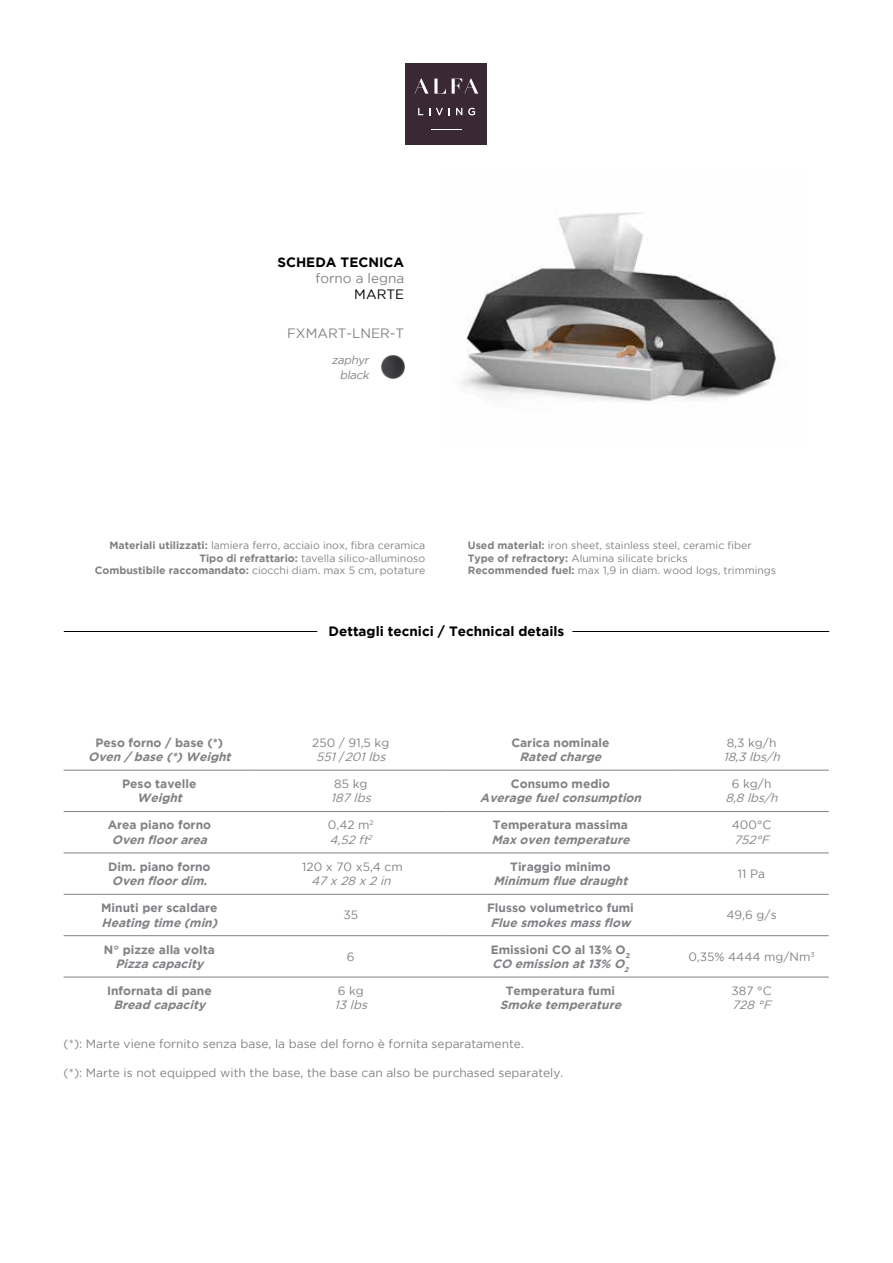
<style>
.page{position:relative;width:893px;height:1263px;background:#fff}
.page>*{position:absolute;margin:0;border:0;box-sizing:border-box;transform-origin:0 0}
.t1{font:700 13.5px "Gotham";color:#000}
.t2{font:13.5px "Gotham";color:#808285}
.t3{font:13.5px "Gotham";color:#000}
.t4{font:700 12px/14.4px "Gotham";color:#808285}
.t5{font:12px/14.4px "Gotham";color:#808285;text-align:center}
.t6{font:italic 700 12px "Gotham";color:#808285}
.t7{font:italic 12px/14.4px "Gotham";color:#808285}
.t8{font:italic 11.4px/15.3px "Gotham";color:#808285;text-align:right}
.t9{font:10.5px/12.6px "Gotham";color:#808285;text-align:right}
.s1{font-weight:700}
.s2{font-style:italic}
.s3{font-style:normal}
</style>
<div class="page">
<img style="left:461px;top:212px;width:318px;height:190px">
<hr style="left:64px;top:631px;width:253px;height:1px;background:#000">
<hr style="left:572px;top:631px;width:257px;height:1px;background:#000">
<img style="left:382px;top:356px;width:23px;height:23px">
<div style="left:406px;top:64px;width:81px;height:81px;background:#3a2935"></div>
<hr style="left:431px;top:129px;width:31px;height:1px;background:#fff">
<svg style="left:418px;top:108px;width:5px;height:7px"></svg>
<svg style="left:436px;top:108px;width:7px;height:7px"></svg>
<svg style="left:456px;top:108px;width:6px;height:7px"></svg>
<svg style="left:468px;top:108px;width:7px;height:7px"></svg>
<svg style="left:415px;top:79px;width:31px;height:15px"></svg>
<svg style="left:452px;top:79px;width:26px;height:15px"></svg>
<hr style="left:64px;top:770px;width:191px;height:1px;background:#808285">
<hr style="left:255px;top:770px;width:191px;height:1px;background:#808285">
<hr style="left:446px;top:770px;width:228px;height:1px;background:#808285">
<hr style="left:674px;top:770px;width:155px;height:1px;background:#808285">
<hr style="left:64px;top:811px;width:191px;height:1px;background:#808285">
<hr style="left:255px;top:811px;width:191px;height:1px;background:#808285">
<hr style="left:446px;top:811px;width:228px;height:1px;background:#808285">
<hr style="left:674px;top:811px;width:155px;height:1px;background:#808285">
<hr style="left:64px;top:852px;width:191px;height:1px;background:#808285">
<hr style="left:255px;top:852px;width:191px;height:1px;background:#808285">
<hr style="left:446px;top:852px;width:228px;height:1px;background:#808285">
<hr style="left:674px;top:852px;width:155px;height:1px;background:#808285">
<hr style="left:64px;top:894px;width:191px;height:1px;background:#808285">
<hr style="left:255px;top:894px;width:191px;height:1px;background:#808285">
<hr style="left:446px;top:894px;width:228px;height:1px;background:#808285">
<hr style="left:674px;top:894px;width:155px;height:1px;background:#808285">
<hr style="left:64px;top:935px;width:191px;height:1px;background:#808285">
<hr style="left:255px;top:935px;width:191px;height:1px;background:#808285">
<hr style="left:446px;top:935px;width:228px;height:1px;background:#808285">
<hr style="left:674px;top:935px;width:155px;height:1px;background:#808285">
<hr style="left:64px;top:977px;width:191px;height:1px;background:#808285">
<hr style="left:255px;top:977px;width:191px;height:1px;background:#808285">
<hr style="left:446px;top:977px;width:228px;height:1px;background:#808285">
<hr style="left:674px;top:977px;width:155px;height:1px;background:#808285">
<p class="t1" style="left:277px;top:257px;width:128px">SCHEDA TECNICA</p>
<p class="t2" style="left:315px;top:273px;width:90px">forno a legna</p>
<p class="t3" style="left:354px;top:290px;width:51px">MARTE</p>
<p class="t2" style="left:287px;top:328px;width:119px">FXMART-LNER-T</p>
<p class="t8" style="left:332px;top:353px;width:41px">zaphyr black</p>
<p class="t9" style="left:95px;top:540px;width:332px"><span class="s1">Materiali utilizzati:</span> lamiera ferro, acciaio inox, fibra ceramica<br><span class="s1">Tipo di refrattario:</span> tavella silico-alluminoso<br><span class="s1">Combustibile raccomandato:</span> ciocchi diam. max 5 cm, potature</p>
<p class="t9" style="left:468px;top:540px;width:310px;text-align:left"><span class="s1">Used material:</span> iron sheet, stainless steel, ceramic fiber<br><span class="s1">Type of refractory:</span> Alumina silicate bricks<br><span class="s1">Recommended fuel:</span> max 1,9 in diam. wood logs, trimmings</p>
<p class="t1" style="left:329px;top:626px;width:237px">Dettagli tecnici / Technical details</p>
<p class="t4" style="left:96px;top:736px;width:129px">Peso forno / base (*)</p>
<p class="t6" style="left:88px;top:752px;width:147px">Oven / base (*) Weight</p>
<p class="t5" style="left:312px;top:736px;width:79px">250 / 91,5 kg<br><span class="s2">551</span> / <span class="s2">201 lbs</span></p>
<p class="t4" style="left:511px;top:736px;width:100px">Carica nominale</p>
<p class="t6" style="left:520px;top:752px;width:86px">Rated charge</p>
<p class="t5" style="left:727px;top:736px;width:51px">8,3 kg/h</p>
<p class="t7" style="left:723px;top:750px;width:61px">18,3 lbs/h</p>
<p class="t4" style="left:122px;top:777px;width:76px">Peso tavelle</p>
<p class="t6" style="left:137px;top:794px;width:49px">Weight</p>
<p class="t5" style="left:334px;top:777px;width:35px">85 kg</p>
<p class="t7" style="left:331px;top:792px;width:44px">187 lbs</p>
<p class="t4" style="left:511px;top:777px;width:101px">Consumo medio</p>
<p class="t6" style="left:480px;top:794px;width:166px">Average fuel consumption</p>
<p class="t5" style="left:732px;top:777px;width:41px">6 kg/h</p>
<p class="t7" style="left:725px;top:792px;width:57px">8,8 lbs/h</p>
<p class="t4" style="left:108px;top:819px;width:105px">Area piano forno</p>
<p class="t6" style="left:112px;top:835px;width:100px">Oven floor area</p>
<p class="t7" style="left:328px;top:819px;width:47px"><span class="s3">0,42 m</span><sup>2<br></sup>4,52 ft<sup>2</sup></p>
<p class="t4" style="left:493px;top:819px;width:136px">Temperatura massima</p>
<p class="t6" style="left:491px;top:835px;width:142px">Max oven temperature</p>
<p class="t5" style="left:732px;top:819px;width:41px">400°C</p>
<p class="t7" style="left:734px;top:833px;width:39px">752°F</p>
<p class="t4" style="left:108px;top:860px;width:104px">Dim. piano forno</p>
<p class="t6" style="left:112px;top:876px;width:100px">Oven floor dim.</p>
<p class="t5" style="left:302px;top:860px;width:102px">120 x 70 x5,4 cm</p>
<p class="t7" style="left:311px;top:874px;width:84px">47 x 28 x 2 in</p>
<p class="t4" style="left:510px;top:860px;width:102px">Tiraggio minimo</p>
<p class="t6" style="left:493px;top:876px;width:138px">Minimum flue draught</p>
<p class="t5" style="left:738px;top:867px;width:29px">11 Pa</p>
<p class="t4" style="left:101px;top:901px;width:118px">Minuti per scaldare</p>
<p class="t6" style="left:102px;top:918px;width:120px">Heating time (min)</p>
<p class="t5" style="left:343px;top:909px;width:16px">35</p>
<p class="t4" style="left:487px;top:901px;width:148px">Flusso volumetrico fumi</p>
<p class="t6" style="left:490px;top:918px;width:144px">Flue smokes mass flow</p>
<p class="t5" style="left:726px;top:909px;width:52px">49,6 g/s</p>
<p class="t4" style="left:104px;top:943px;width:112px">N° pizze alla volta</p>
<p class="t6" style="left:116px;top:959px;width:92px">Pizza capacity</p>
<p class="t5" style="left:347px;top:950px;width:9px">6</p>
<p class="t4" style="left:491px;top:943px;width:141px">Emissioni CO al 13% O<sub>2<br></sub><span class="s2">CO emission at 13% O</span><sub>2</sub></p>
<p class="t5" style="left:688px;top:950px;width:128px">0,35% 4444 mg/Nm<sup>3</sup></p>
<p class="t4" style="left:107px;top:984px;width:106px">Infornata di pane</p>
<p class="t6" style="left:114px;top:1000px;width:96px">Bread capacity</p>
<p class="t5" style="left:338px;top:984px;width:28px">6 kg</p>
<p class="t7" style="left:335px;top:999px;width:37px">13 lbs</p>
<p class="t4" style="left:506px;top:984px;width:111px">Temperatura fumi</p>
<p class="t6" style="left:500px;top:1000px;width:126px">Smoke temperature</p>
<p class="t5" style="left:731px;top:984px;width:42px">387 °C</p>
<p class="t7" style="left:732px;top:999px;width:43px">728 °F</p>
<p class="t5" style="left:64px;top:1038px;width:462px">(*): Marte viene fornito senza base, la base del forno è fornita separatamente.</p>
<p class="t5" style="left:64px;top:1066px;width:501px">(*): Marte is not equipped with the base, the base can also be purchased separately.</p>
</div>
